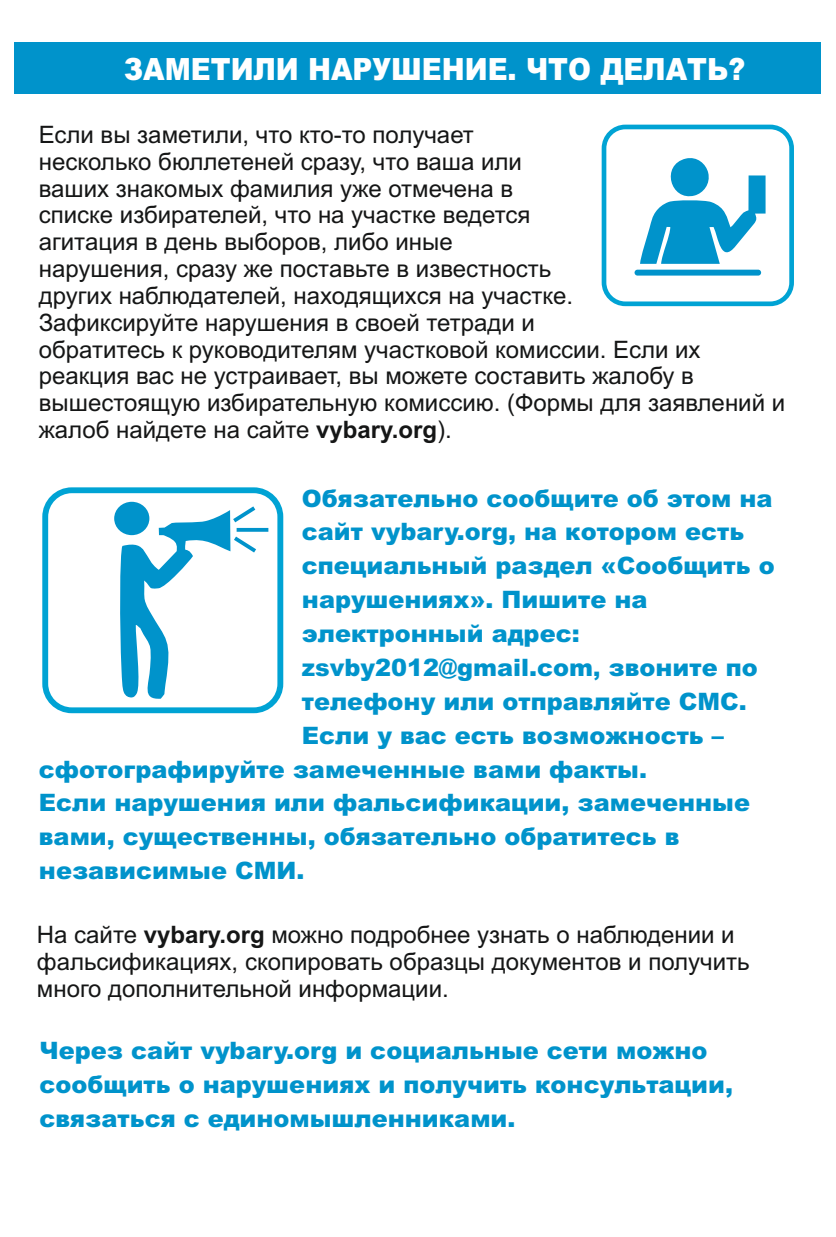
<style>
.page{position:relative;width:836px;height:1237px;background:#fff}
.page>*{position:absolute;margin:0;border:0;box-sizing:border-box;transform-origin:0 0}
.t1{font:900 30.6px "Arial";color:#fff;scale:.9 1}
.t2{font:24px/26.8px "Arial";color:#151616}
.t3{font:900 24px/33.8px "Arial";color:#0093cb}
.s1{font-weight:700}
.s2{font-size:22px}
</style>
<div class="page">
<div style="left:14px;top:43px;width:806px;height:51px;background:#0093cb"></div>
<svg style="left:640px;top:158px;width:126px;height:106px"></svg>
<div style="left:602px;top:125px;width:192px;height:181px;border:5px solid #00a3d4;border-radius:21px"></div>
<div style="left:635px;top:269px;width:126px;height:6px;background:#0093cb;border-radius:3px"></div>
<hr style="left:237px;top:528px;width:31px;height:3px;background:#0093cb">
<svg style="left:120px;top:505px;width:140px;height:194px"></svg>
<div style="left:114px;top:501px;width:35px;height:34px;background:#0093cb;border-radius:50%"></div>
<div style="left:42px;top:487px;width:241px;height:226px;border:6px solid #00a3d4;border-radius:27px"></div>
<p class="t1" style="left:124px;top:59px;width:692px">ЗАМЕТИЛИ НАРУШЕНИЕ. ЧТО ДЕЛАТЬ?</p>
<p class="t2" style="left:39px;top:123px;width:748px">Если вы заметили, что кто-то получает<br>несколько бюллетеней сразу, что ваша или<br>ваших знакомых фамилия уже отмечена в<br>списке избирателей, что на участке ведется<br>агитация в день выборов, либо иные<br>нарушения, сразу же поставьте в известность<br>других наблюдателей, находящихся на участке.<br>Зафиксируйте нарушения в своей тетради и<br>обратитесь к руководителям участковой комиссии. Если их реакция вас не устраивает, вы можете составить жалобу в вышестоящую избирательную комиссию. (Формы для заявлений и жалоб найдете на сайте <span class="s1">vybary.org</span>).</p>
<p class="t3" style="left:302px;top:483px;width:472px">Обязательно сообщите об этом на</p>
<p class="t3" style="left:302px;top:517px;width:444px">сайт vybary.org, на котором есть</p>
<p class="t3" style="left:302px;top:551px;width:474px">специальный раздел «Сообщить о</p>
<p class="t3" style="left:302px;top:585px;width:347px">нарушениях». Пишите на</p>
<p class="t3" style="left:302px;top:619px;width:279px">электронный адрес:</p>
<p class="t3" style="left:302px;top:652px;width:457px">zsvby2012@gmail.com<span class="s2">,</span> звоните по</p>
<p class="t3" style="left:302px;top:686px;width:446px">телефону или отправляйте СМС.</p>
<p class="t3" style="left:302px;top:720px;width:423px">Если у вас есть возможность –</p>
<p class="t3" style="left:39px;top:754px;width:610px">сфотографируйте замеченные вами факты.</p>
<p class="t3" style="left:39px;top:788px;width:713px">Если нарушения или фальсификации, замеченные</p>
<p class="t3" style="left:39px;top:822px;width:642px">вами, существенны, обязательно обратитесь в</p>
<p class="t3" style="left:39px;top:856px;width:267px">независимые СМИ.</p>
<p class="t2" style="left:37px;top:923px;width:714px">На сайте <span class="s1">vybary.org</span> можно подробнее узнать о наблюдении и фальсификациях, скопировать образцы документов и получить много дополнительной информации.</p>
<p class="t3" style="left:40px;top:1036px;width:695px">Через сайт vybary.org и социальные сети можно сообщить о нарушениях и получить консультации, связаться с единомышленниками.</p>
</div>
